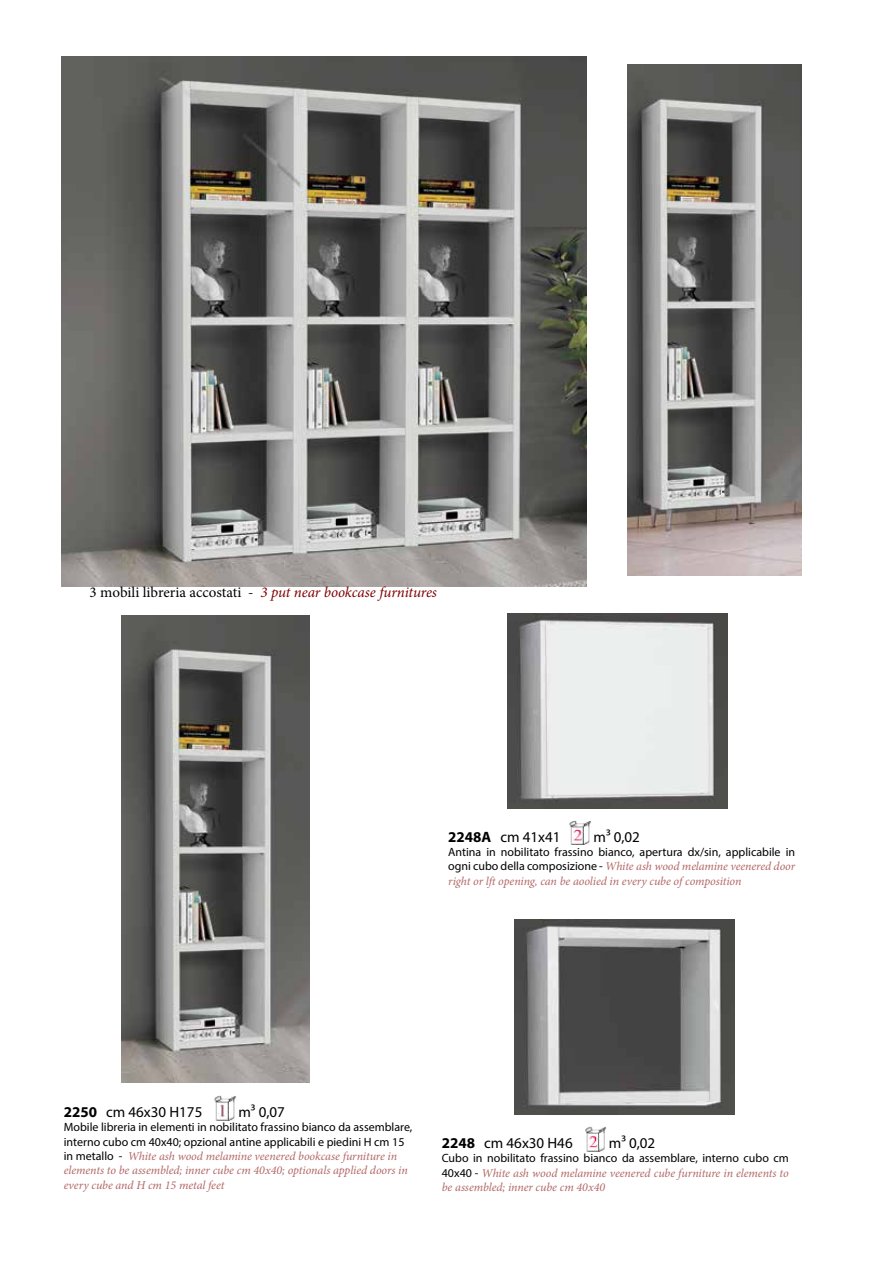
<style>
.page{position:relative;width:893px;height:1263px;background:#fff}
.page>*{position:absolute;margin:0;border:0;box-sizing:border-box;transform-origin:0 0}
.t1{font:15px "Myriad Pro";color:#000}
.t2{font:italic 15px "Minion Pro";letter-spacing:-.01em;color:#800000}
.t3{font:italic 12px/14.4px "Minion Pro";letter-spacing:-.005em;color:#b36666}
.t4{font:12px/14.4px "Myriad Pro";color:#000}
.s1{font-style:normal;color:#000}
.s2{font-weight:700}
.s3{font-family:"Myriad Pro";font-style:normal;color:#000}
</style>
<div class="page">
<svg style="left:214px;top:1095px;width:22px;height:26px"></svg>
<svg style="left:514px;top:1111px;width:221px;height:41px"></svg>
<svg style="left:507px;top:805px;width:228px;height:122px"></svg>
<img style="left:62px;top:56px;width:525px;height:531px">
<img style="left:121px;top:616px;width:189px;height:466px">
<img style="left:627px;top:65px;width:174px;height:511px">
<img style="left:515px;top:919px;width:219px;height:196px">
<img style="left:508px;top:613px;width:219px;height:196px">
<p class="t2" style="left:90px;top:582px;width:349px"><span class="s1">3 mobili libreria accostati -</span> 3 put near bookcase furnitures</p>
<p class="t1" style="left:448px;top:827px;width:114px"><span class="s2">2248A</span> cm 41x41</p>
<p class="t1" style="left:593px;top:827px;width:48px">m³ 0,02</p>
<p class="t4" style="left:448px;top:845px;width:348px">Antina in nobilitato frassino bianco, apertura dx/sin, applicabile in</p>
<p class="t3" style="left:448px;top:859px;width:348px"><span class="s3">ogni cubo della composizione -</span> White ash wood melamine veenered door right or lft opening, can be aoolied in every cube of composition</p>
<p class="t1" style="left:64px;top:1102px;width:140px"><span class="s2">2250</span> cm 46x30 H175</p>
<p class="t1" style="left:238px;top:1102px;width:48px">m³ 0,07</p>
<p class="t4" style="left:64px;top:1120px;width:350px">Mobile libreria in elementi in nobilitato frassino bianco da assemblare, interno cubo cm 40x40; opzional antine applicabili e piedini H cm 15</p>
<p class="t3" style="left:64px;top:1149px;width:345px"><span class="s3">in metallo -</span> White ash wood melamine veenered bookcase furniture in elements to be assembled; inner cube cm 40x40; optionals applied doors in every cube and H cm 15 metal feet</p>
<p class="t1" style="left:442px;top:1133px;width:132px"><span class="s2">2248</span> cm 46x30 H46</p>
<p class="t1" style="left:609px;top:1133px;width:48px">m³ 0,02</p>
<p class="t4" style="left:442px;top:1151px;width:348px">Cubo in nobilitato frassino bianco da assemblare, interno cubo cm</p>
<p class="t3" style="left:442px;top:1165px;width:348px"><span class="s3">40x40 -</span> White ash wood melamine veenered cube furniture in elements to be assembled; inner cube cm 40x40</p>
</div>
